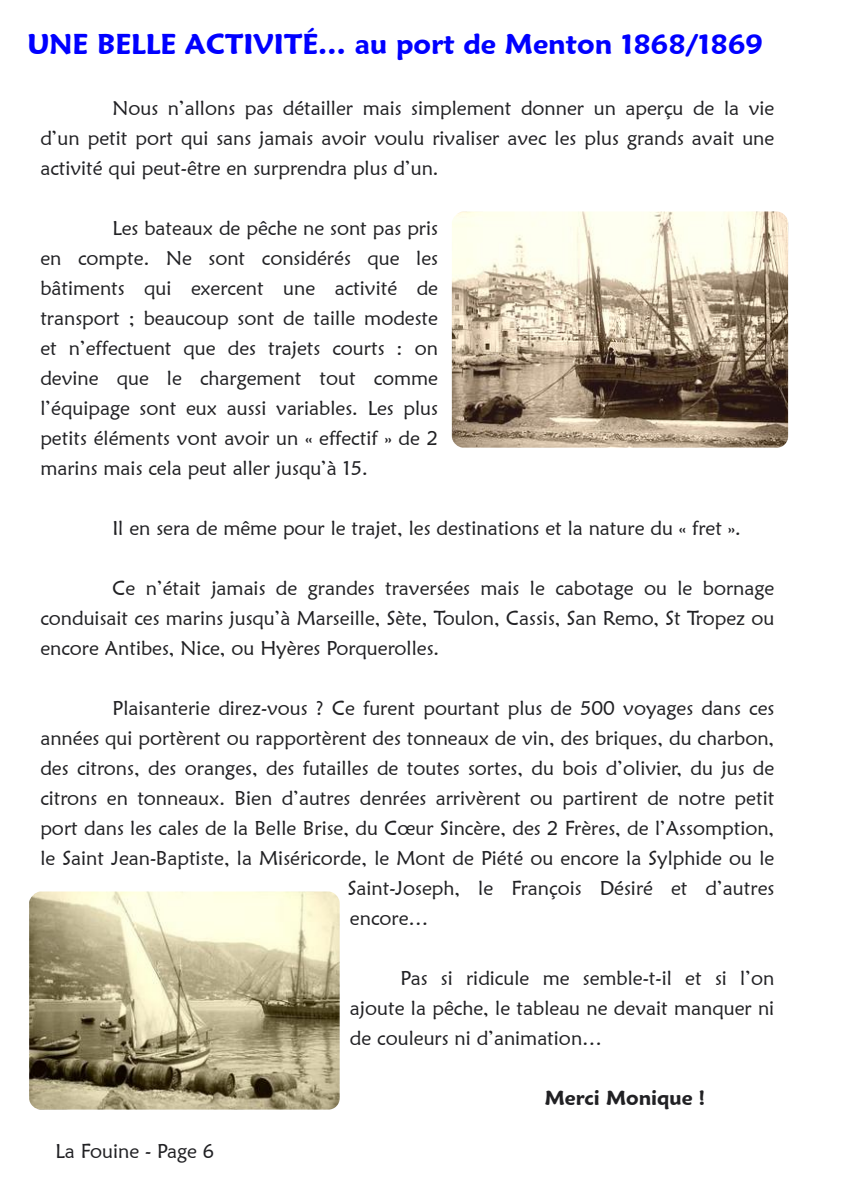
<style>
.page{position:relative;width:841px;height:1189px;background:#fff}
.page>*{position:absolute;margin:0;border:0;box-sizing:border-box;transform-origin:0 0}
.t1{font:600 28px "Maiandra GD";color:#00f}
.t2{font:20px/30px "Maiandra GD";color:#212124;text-align:justify}
.t3{font:600 20px "Maiandra GD";color:#212124}
</style>
<div class="page">
<img style="left:451px;top:211px;width:336px;height:237px;border-radius:11px">
<img style="left:29px;top:891px;width:310px;height:218px;border-radius:11px">
<h1 class="t1" style="left:27px;top:28px;width:736px">UNE BELLE ACTIVITÉ… au port de Menton 1868/1869</h1>
<p class="t2" style="left:40px;top:93px;width:735px;text-indent:72px">Nous n’allons pas détailler mais simplement donner un aperçu de la vie d’un petit port qui sans jamais avoir voulu rivaliser avec les plus grands avait une activité qui peut-être en surprendra plus d’un.</p>
<p class="t2" style="left:40px;top:213px;width:399px;text-indent:72px">Les bateaux de pêche ne sont pas pris en compte. Ne sont considérés que les bâtiments qui exercent une activité de transport ; beaucoup sont de taille modeste et n’effectuent que des trajets courts : on devine que le chargement tout comme l’équipage sont eux aussi variables. Les plus petits éléments vont avoir un « effectif » de 2 marins mais cela peut aller jusqu’à 15.</p>
<p class="t2" style="left:112px;top:513px;width:630px">Il en sera de même pour le trajet, les destinations et la nature du « fret ».</p>
<p class="t2" style="left:40px;top:573px;width:735px;text-indent:72px">Ce n’était jamais de grandes traversées mais le cabotage ou le bornage conduisait ces marins jusqu’à Marseille, Sète, Toulon, Cassis, San Remo, St Tropez ou encore Antibes, Nice, ou Hyères Porquerolles.</p>
<p class="t2" style="left:112px;top:693px;width:663px">Plaisanterie direz-vous ? Ce furent pourtant plus de 500 voyages dans ces</p>
<p class="t2" style="left:40px;top:723px;width:735px">années qui portèrent ou rapportèrent des tonneaux de vin, des briques, du charbon,</p>
<p class="t2" style="left:40px;top:753px;width:735px">des citrons, des oranges, des futailles de toutes sortes, du bois d’olivier, du jus de</p>
<p class="t2" style="left:40px;top:783px;width:735px">citrons en tonneaux. Bien d’autres denrées arrivèrent ou partirent de notre petit</p>
<p class="t2" style="left:40px;top:813px;width:735px">port dans les cales de la Belle Brise, du Cœur Sincère, des 2 Frères, de l’Assomption,</p>
<p class="t2" style="left:40px;top:843px;width:735px">le Saint Jean-Baptiste, la Miséricorde, le Mont de Piété ou encore la Sylphide ou le</p>
<p class="t2" style="left:348px;top:873px;width:428px">Saint-Joseph, le François Désiré et d’autres</p>
<p class="t2" style="left:350px;top:903px;width:80px">encore…</p>
<p class="t2" style="left:350px;top:963px;width:426px;text-indent:51px">Pas si ridicule me semble-t-il et si l’on ajoute la pêche, le tableau ne devait manquer ni de couleurs ni d’animation…</p>
<p class="t2" style="left:55px;top:1136px;width:160px">La Fouine - Page 6</p>
<p class="t3" style="left:544px;top:1086px;width:162px">Merci Monique !</p>
</div>
